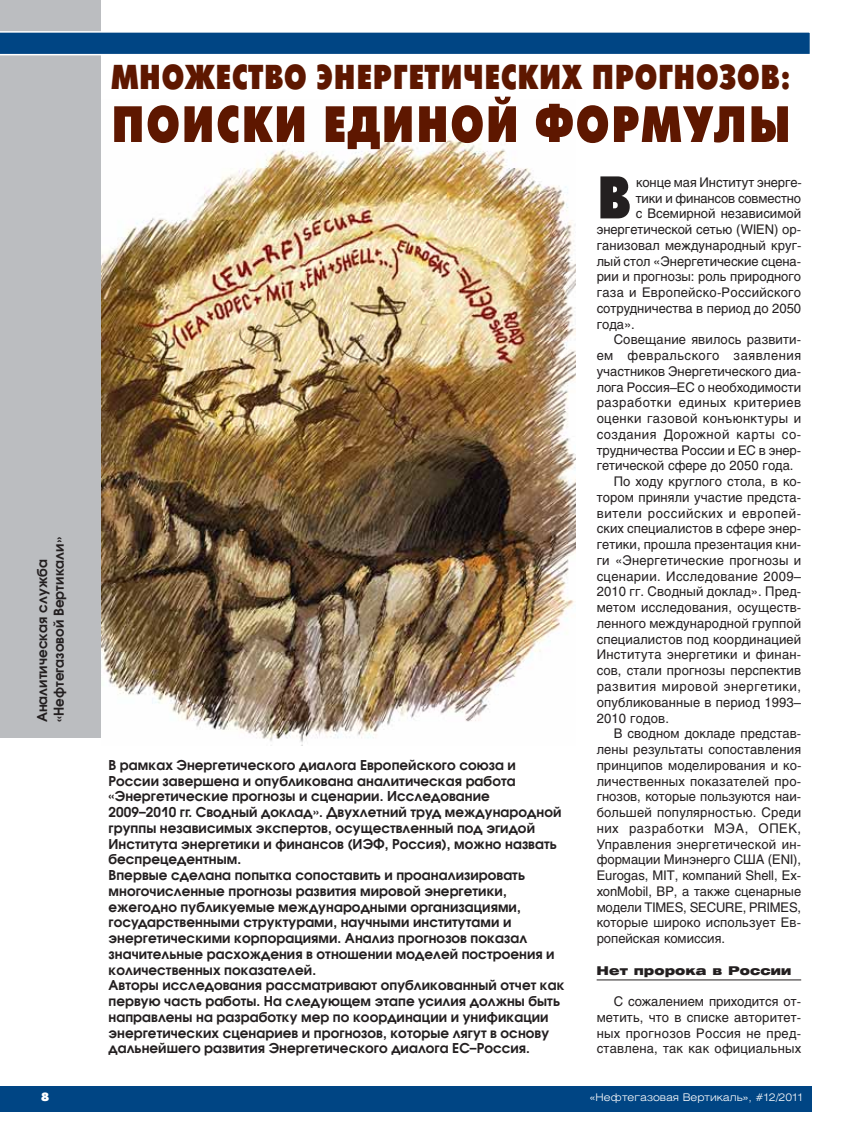
<style>
.page{position:relative;width:855px;height:1136px;background:#fff}
.page>*{position:absolute;margin:0;border:0;box-sizing:border-box;transform-origin:0 0}
.t1{font:700 60px "Futura Futuris X Cond C";color:#231f20}
.t2{font:700 51px "Futura Futuris X Cond C";letter-spacing:.02em;color:#5e1700}
.t3{font:700 34.5px "Futura Futuris X Cond C";letter-spacing:.005em;color:#5e1700}
.t4{font:600 13.5px/15.8px "Avant Garde Gothic C";letter-spacing:.005em;color:#231f20}
.t5{font:13.2px/15.8px "Helios";letter-spacing:.01em;color:#231f20;text-align:justify}
.t6{font:13.2px "Helios";letter-spacing:.04em;color:#231f20}
.t7{font:13.2px "Helios";letter-spacing:-.01em;color:#231f20}
.t8{font:13.2px "Helios";letter-spacing:.045em;color:#231f20}
.t9{font:13.2px "Helios";letter-spacing:.03em;color:#231f20}
.t10{font:13.2px "Helios";letter-spacing:.05em;color:#231f20}
.t11{font:900 12px "Helios Ext";letter-spacing:.005em;color:#231f20}
.t12{font:12px "Futura Futuris XC";color:#fff}
.t13{font:300 10.5px "Helios Ext";color:#fff}
</style>
<div class="page">
<div style="left:0;top:1086px;width:811px;height:25px;background:#004584"></div>
<hr style="left:597px;top:979px;width:204px;height:1px;background:#231f20">
<img style="left:101px;top:134px;width:475px;height:611px">
<div style="left:0;top:0;width:101px;height:738px;background:#bbbdc0"></div>
<svg style="left:0;top:31px;width:810px;height:24px;background:#1d5a91"></svg>
<p class="t4" style="left:35px;top:722px;width:187px;line-height:16.5px;rotate:-90deg">Аналитическая служба «Нефтегазовой Вертикали»</p>
<h3 class="t3" style="left:111px;top:63px;width:682px">МНОЖЕСТВО ЭНЕРГЕТИЧЕСКИХ ПРОГНОЗОВ:</h3>
<h2 class="t2" style="left:111px;top:105px;width:682px">ПОИСКИ ЕДИНОЙ ФОРМУЛЫ</h2>
<p class="t4" style="left:109px;top:758px;width:458px">В рамках Энергетического диалога Европейского союза и России завершена и опубликована аналитическая работа «Энергетические прогнозы и сценарии. Исследование<br>2009–2010 гг. Сводный доклад». Двухлетний труд международной группы независимых экспертов, осуществленный под эгидой Института энергетики и финансов (ИЭФ, Россия), можно назвать беспрецедентным.<br>Впервые сделана попытка сопоставить и проанализировать многочисленные прогнозы развития мировой энергетики, ежегодно публикуемые международными организациями, государственными структурами, научными институтами и энергетическими корпорациями. Анализ прогнозов показал значительные расхождения в отношении моделей построения и количественных показателей.<br>Авторы исследования рассматривают опубликованный отчет как первую часть работы. На следующем этапе усилия должны быть направлены на разработку мер по координации и унификации энергетических сценариев и прогнозов, которые лягут в основу дальнейшего развития Энергетического диалога ЕС–Россия.</p>
<h1 class="t1" style="left:597px;top:174px;width:36px">В</h1>
<p class="t7" style="left:636px;top:177px;width:167px">конце мая Институт энерге-</p>
<p class="t7" style="left:636px;top:193px;width:167px">тики и финансов совместно</p>
<p class="t5" style="left:636px;top:207px;width:167px">с Всемирной независимой</p>
<p class="t5" style="left:597px;top:223px;width:206px">энергетической сетью (WIEN) ор-</p>
<p class="t5" style="left:597px;top:239px;width:206px">ганизовал международный круг-</p>
<p class="t5" style="left:597px;top:254px;width:206px">лый стол «Энергетические сцена-</p>
<p class="t5" style="left:597px;top:270px;width:206px">рии и прогнозы: роль природного</p>
<p class="t5" style="left:597px;top:286px;width:206px">газа и Европейско-Российского</p>
<p class="t5" style="left:597px;top:302px;width:206px">сотрудничества в период до 2050</p>
<p class="t5" style="left:597px;top:317px;width:40px">года».</p>
<p class="t5" style="left:614px;top:333px;width:189px">Совещание явилось развити-</p>
<p class="t6" style="left:597px;top:351px;width:206px">ем февральского заявления</p>
<p class="t5" style="left:597px;top:365px;width:206px">участников Энергетического диа-</p>
<p class="t5" style="left:597px;top:380px;width:206px">лога Россия–ЕС о необходимости</p>
<p class="t6" style="left:597px;top:398px;width:206px">разработки единых критериев</p>
<p class="t9" style="left:597px;top:414px;width:206px">оценки газовой конъюнктуры и</p>
<p class="t6" style="left:597px;top:429px;width:206px">создания Дорожной карты со-</p>
<p class="t5" style="left:597px;top:443px;width:206px">трудничества России и ЕС в энер-</p>
<p class="t5" style="left:597px;top:459px;width:198px">гетической сфере до 2050 года.</p>
<p class="t5" style="left:614px;top:475px;width:189px">По ходу круглого стола, в ко-</p>
<p class="t5" style="left:597px;top:491px;width:206px">тором приняли участие предста-</p>
<p class="t10" style="left:597px;top:508px;width:206px">вители российских и европей-</p>
<p class="t5" style="left:597px;top:522px;width:206px">ских специалистов в сфере энер-</p>
<p class="t5" style="left:597px;top:538px;width:206px">гетики, прошла презентация кни-</p>
<p class="t5" style="left:597px;top:554px;width:206px">ги «Энергетические прогнозы и</p>
<p class="t5" style="left:597px;top:569px;width:206px">сценарии. Исследование 2009–</p>
<p class="t5" style="left:597px;top:585px;width:206px">2010 гг. Сводный доклад». Пред-</p>
<p class="t5" style="left:597px;top:601px;width:206px">метом исследования, осуществ-</p>
<p class="t5" style="left:597px;top:617px;width:206px">ленного международной группой</p>
<p class="t5" style="left:597px;top:632px;width:206px">специалистов под координацией</p>
<p class="t5" style="left:597px;top:648px;width:206px">Института энергетики и финан-</p>
<p class="t5" style="left:597px;top:664px;width:206px">сов, стали прогнозы перспектив</p>
<p class="t8" style="left:597px;top:681px;width:206px">развития мировой энергетики,</p>
<p class="t5" style="left:597px;top:695px;width:206px">опубликованные в период 1993–</p>
<p class="t5" style="left:597px;top:711px;width:74px">2010 годов.</p>
<p class="t5" style="left:614px;top:727px;width:189px">В сводном докладе представ-</p>
<p class="t5" style="left:597px;top:743px;width:206px">лены результаты сопоставления</p>
<p class="t5" style="left:597px;top:758px;width:206px">принципов моделирования и ко-</p>
<p class="t5" style="left:597px;top:774px;width:206px">личественных показателей про-</p>
<p class="t5" style="left:597px;top:790px;width:206px">гнозов, которые пользуются наи-</p>
<p class="t5" style="left:597px;top:806px;width:206px">большей популярностью. Среди</p>
<p class="t6" style="left:597px;top:823px;width:206px">них разработки МЭА, ОПЕК,</p>
<p class="t5" style="left:597px;top:837px;width:206px">Управления энергетической ин-</p>
<p class="t5" style="left:597px;top:853px;width:206px">формации Минэнерго США (ENI),</p>
<p class="t5" style="left:597px;top:869px;width:206px">Eurogas, MIT, компаний Shell, Ex-</p>
<p class="t5" style="left:597px;top:884px;width:206px">xonMobil, BP, а также сценарные</p>
<p class="t7" style="left:597px;top:902px;width:206px">модели TIMES, SECURE, PRIMES,</p>
<p class="t5" style="left:597px;top:916px;width:206px">которые широко использует Ев-</p>
<p class="t5" style="left:597px;top:932px;width:130px">ропейская комиссия.</p>
<p class="t11" style="left:597px;top:966px;width:196px">Нет пророка в России</p>
<p class="t5" style="left:597px;top:995px;width:206px;text-indent:17px">С сожалением приходится от&shy;метить, что в списке авторитет&shy;ных прогнозов Россия не пред&shy;ставлена, так как официальных</p>
<p class="t12" style="left:41px;top:1092px;width:10px">8</p>
<p class="t13" style="left:590px;top:1094px;width:214px">«Нефтегазовая Вертикаль», #12/2011</p>
</div>
